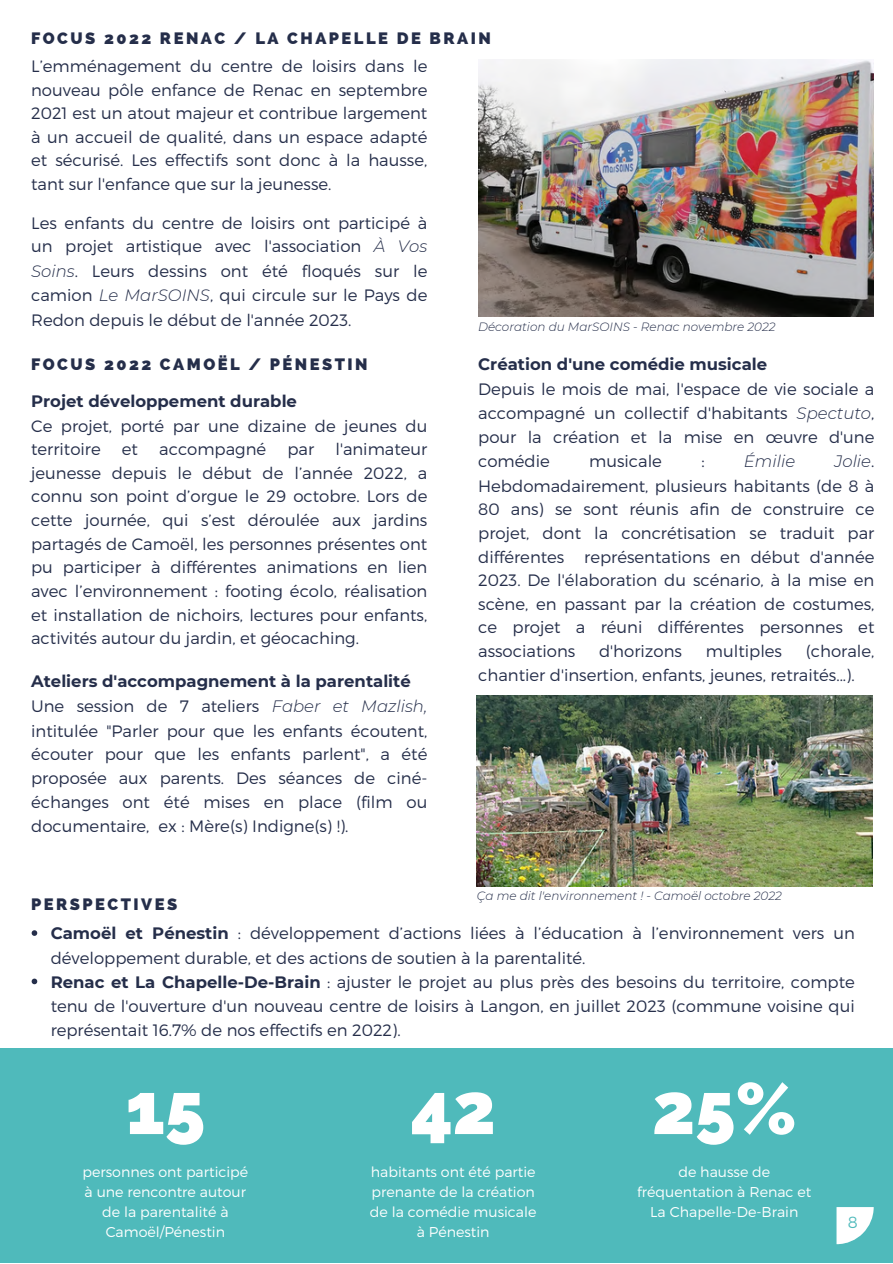
<style>
.page{position:relative;width:893px;height:1264px;background:#fff}
.page>*{position:absolute;margin:0;border:0;box-sizing:border-box;transform-origin:0 0}
.t1{font:800 72px "Raleway";color:#fff}
.t2{font:300 16.5px/23.5px "Montserrat";color:#252e4a;text-align:justify}
.t3{font:700 16.5px "Montserrat";color:#252e4a}
.t4{font:800 16.5px "Raleway";letter-spacing:.15em;color:#252e4a}
.t5{font:italic 300 16.5px "Montserrat";color:#252e4a}
.t6{font:300 16.2px "Montserrat";color:#4fbabb}
.t7{font:300 14.25px/20.2px "Montserrat";color:#fff;text-align:center}
.t8{font:italic 300 12px "Montserrat";color:#252e4a}
.s1{font-style:italic}
.s2{font-weight:700}
</style>
<div class="page">
<div style="left:0;top:1048px;width:892px;height:214px;background:#4fbabb"></div>
<svg style="left:836px;top:1207px;width:37px;height:37px"></svg>
<img style="left:477px;top:695px;width:395px;height:191px">
<img style="left:478px;top:60px;width:394px;height:256px">
<svg style="left:32px;top:930px;width:5px;height:5px"></svg>
<svg style="left:32px;top:978px;width:5px;height:6px"></svg>
<p class="t4" style="left:31px;top:28px;width:461px">FOCUS 2022 RENAC / LA CHAPELLE DE BRAIN</p>
<p class="t2" style="left:31px;top:53px;width:397px">L’emménagement du centre de loisirs dans le nouveau pôle enfance de Renac en septembre 2021 est un atout majeur et contribue largement à un accueil de qualité, dans un espace adapté et sécurisé. Les effectifs sont donc à la hausse, tant sur l'enfance que sur la jeunesse.</p>
<p class="t2" style="left:31px;top:210px;width:397px;line-height:24.3px">Les enfants du centre de loisirs ont participé à un projet artistique avec l'association <span class="s1">À Vos Soins</span>. Leurs dessins ont été floqués sur le camion <span class="s1">Le MarSOINS</span>, qui circule sur le Pays de Redon depuis le début de l'année 2023.</p>
<p class="t4" style="left:31px;top:354px;width:338px">FOCUS 2022 CAMOËL / PÉNESTIN</p>
<p class="t3" style="left:31px;top:391px;width:267px">Projet développement durable</p>
<p class="t2" style="left:31px;top:413px;width:397px">Ce projet, porté par une dizaine de jeunes du territoire</p>
<p class="t2" style="left:122px;top:436px;width:18px">et</p>
<p class="t2" style="left:159px;top:436px;width:108px">accompagné</p>
<p class="t2" style="left:287px;top:436px;width:28px">par</p>
<p class="t2" style="left:31px;top:436px;width:397px;text-indent:304px">l'animateur jeunesse depuis le début de l’année 2022, a connu son point d’orgue le 29 octobre. Lors de cette journée, qui s’est déroulée aux jardins partagés de Camoël, les personnes présentes ont pu participer à différentes animations en lien avec l’environnement : footing écolo, réalisation et installation de nichoirs, lectures pour enfants, activités autour du jardin, et géocaching.</p>
<p class="t3" style="left:31px;top:671px;width:381px">Ateliers d'accompagnement à la parentalité</p>
<p class="t2" style="left:31px;top:693px;width:397px;line-height:24px">Une session de 7 ateliers <span class="s1">Faber et Mazlish, </span>intitulée "Parler pour que les enfants écoutent, écouter pour que les enfants parlent", a été proposée aux parents. Des séances de ciné&shy;échanges ont été mises en place (film ou documentaire, ex : Mère(s) Indigne(s) !).</p>
<p class="t4" style="left:31px;top:894px;width:148px">PERSPECTIVES</p>
<p class="t8" style="left:478px;top:320px;width:299px">Décoration du MarSOINS - Renac novembre 2022</p>
<p class="t3" style="left:478px;top:354px;width:290px">Création d'une comédie musicale</p>
<p class="t2" style="left:478px;top:376px;width:397px;line-height:24px">Depuis le mois de mai, l'espace de vie sociale a accompagné un collectif d'habitants <span class="s1">Spectuto</span>, pour la création et la mise en œuvre d'une comédie</p>
<p class="t2" style="left:589px;top:448px;width:74px">musicale</p>
<p class="t2" style="left:701px;top:448px;width:5px">:</p>
<p class="t5" style="left:743px;top:451px;width:53px">Émilie</p>
<p class="t2" style="left:478px;top:448px;width:397px;text-indent:356px"><span class="s1">Jolie</span>.<br>Hebdomadairement, plusieurs habitants (de 8 à 80 ans) se sont réunis afin de construire ce projet, dont la concrétisation se traduit par différentes représentations en début d'année 2023. De l'élaboration du scénario, à la mise en scène, en passant par la création de costumes, ce projet a réuni différentes personnes et associations</p>
<p class="t2" style="left:478px;top:638px;width:397px;text-indent:328px">(chorale, chantier d'insertion, enfants, jeunes, retraités...).</p>
<p class="t2" style="left:599px;top:638px;width:84px">d'horizons</p>
<p class="t2" style="left:705px;top:638px;width:78px">multiples</p>
<p class="t8" style="left:477px;top:888px;width:306px">Ça me dit l'environnement ! - Camoël octobre 2022</p>
<p class="t2" style="left:51px;top:920px;width:805px;line-height:24.8px"><span class="s2">Camoël et Pénestin</span> : développement d’actions liées à l’éducation à l’environnement vers un développement durable, et des actions de soutien à la parentalité.</p>
<p class="t2" style="left:51px;top:968px;width:805px;line-height:24.2px"><span class="s2">Renac et La Chapelle-De-Brain</span> : ajuster le projet au plus près des besoins du territoire, compte tenu de l'ouverture d'un nouveau centre de loisirs à Langon, en juillet 2023 (commune voisine qui représentait 16.7% de nos effectifs en 2022).</p>
<p class="t1" style="left:126px;top:1066px;width:81px">15</p>
<p class="t7" style="left:82px;top:1160px;width:167px">personnes ont participé à une rencontre autour de la parentalité à<br>Camoël/Pénestin</p>
<p class="t1" style="left:410px;top:1066px;width:87px">42</p>
<p class="t7" style="left:370px;top:1160px;width:168px">habitants ont été partie prenante de la création de la comédie musicale à Pénestin</p>
<p class="t1" style="left:652px;top:1066px;width:146px">25%</p>
<p class="t7" style="left:637px;top:1160px;width:176px">de hausse de fréquentation à Renac et<br>La Chapelle-De-Brain</p>
<p class="t6" style="left:847px;top:1211px;width:11px">8</p>
</div>
